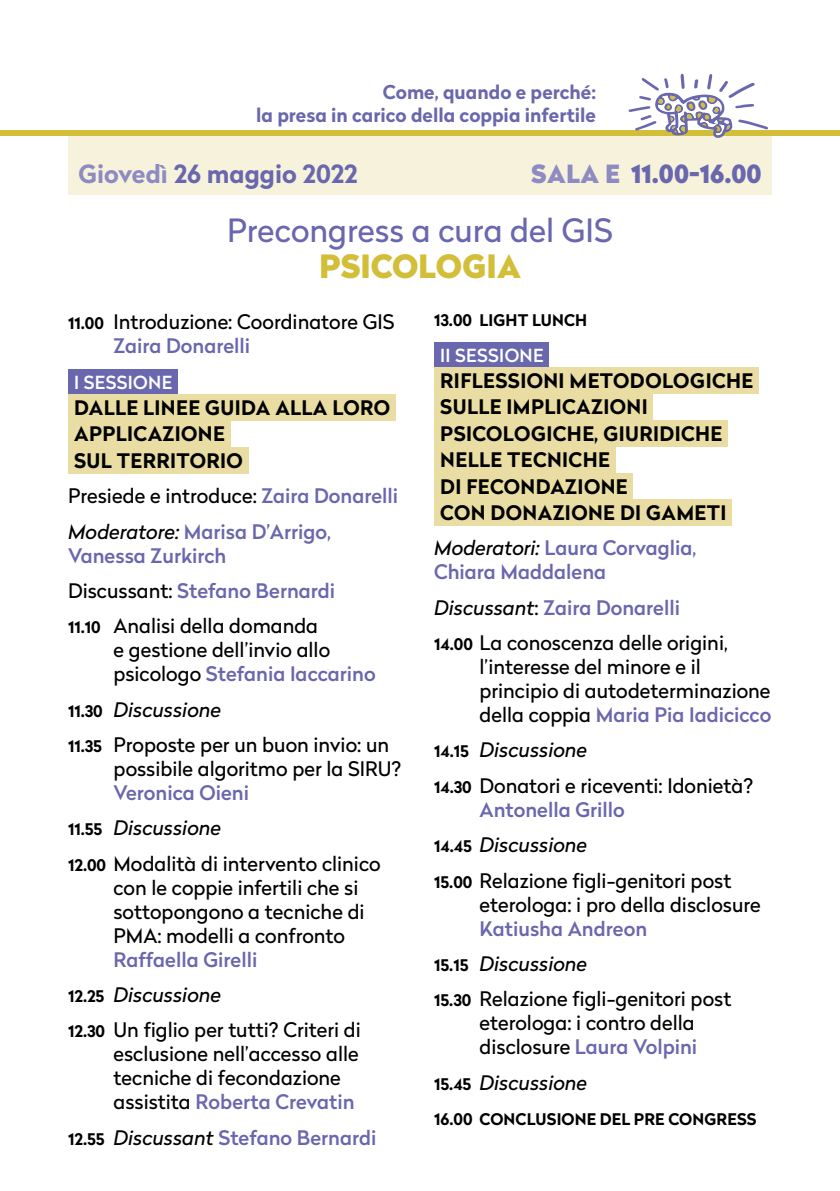
<style>
.page{position:relative;width:840px;height:1191px;background:#fff}
.page>*{position:absolute;margin:0;border:0;box-sizing:border-box;transform-origin:0 0}
.t1{font:32px "Radikal";color:#6967ad}
.t2{font:900 32px "Radikal";color:#d2be39}
.t3{font:700 25px "Radikal";color:#6967ad}
.t4{font:900 25px "Radikal";color:#6967ad}
.t5{font:20px/35.4px "Radikal";color:#000}
.t6{font:500 20px/35.4px "Radikal";color:#6967ad}
.t7{font:700 20px/26.4px "Radikal";letter-spacing:.02em;color:#000}
.t8{font:italic 20px "Radikal";color:#000}
.t9{font:700 19px/22.8px "Radikal";color:#6967ad;text-align:right}
.t10{font:500 18px "Radikal";letter-spacing:.02em;color:#fff}
.t11{font:700 16px "Radikal";letter-spacing:.01em;color:#000}
.s1{color:#8e8ac2}
.s2{font-weight:700;font-size:16px}
.s3{font-weight:500;color:#6967ad}
.s4{font-weight:400;color:#000}
.s5{font-weight:400;font-style:italic;color:#000}
.s6{font-weight:700;font-size:16px;color:#000}
.s7{font-style:italic}
.s8{font-weight:700;font-style:normal;font-size:16px}
</style>
<div class="page">
<div style="left:68px;top:369px;width:109px;height:25px;background:#6967ad"></div>
<div style="left:68px;top:394px;width:327px;height:26px;background:#e9dda4"></div>
<div style="left:68px;top:421px;width:162px;height:26px;background:#e9dda4"></div>
<div style="left:68px;top:447px;width:180px;height:26px;background:#e9dda4"></div>
<div style="left:434px;top:342px;width:114px;height:25px;background:#6967ad"></div>
<div style="left:434px;top:367px;width:324px;height:26px;background:#e9dda4"></div>
<div style="left:434px;top:394px;width:218px;height:26px;background:#e9dda4"></div>
<div style="left:434px;top:420px;width:293px;height:26px;background:#e9dda4"></div>
<div style="left:434px;top:446px;width:181px;height:27px;background:#e9dda4"></div>
<div style="left:434px;top:473px;width:198px;height:26px;background:#e9dda4"></div>
<div style="left:434px;top:499px;width:297px;height:26px;background:#e9dda4"></div>
<div style="left:68px;top:136px;width:703px;height:59px;background:#f7f2dc"></div>
<div style="left:0;top:130px;width:839px;height:6px;background:#d2be39"></div>
<svg style="left:628px;top:74px;width:139px;height:64px"></svg>
<p class="t9" style="left:256px;top:81px;width:341px">Come, quando e perché:<br>la presa in carico della coppia infertile</p>
<p class="t3" style="left:78px;top:155px;width:280px"><span class="s1">Giovedì</span> 26 maggio 2022</p>
<p class="t4" style="left:531px;top:155px;width:232px"><span class="s1">SALA E</span> 11.00-16.00</p>
<h1 class="t1" style="left:227px;top:208px;width:387px">Precongress a cura del GIS</h1>
<h1 class="t2" style="left:319px;top:242px;width:203px">PSICOLOGIA</h1>
<p class="t5" style="left:113px;top:309px;width:282px;line-height:24px;text-indent:-45px"><span class="s2">11.00</span> Introduzione: Coordinatore GIS<br><span class="s3">Zaira Donarelli</span></p>
<p class="t10" style="left:74px;top:369px;width:99px">I SESSIONE</p>
<p class="t7" style="left:74px;top:394px;width:317px">DALLE LINEE GUIDA ALLA LORO<br>APPLICAZIONE<br>SUL TERRITORIO</p>
<p class="t6" style="left:68px;top:478px;width:331px"><span class="s4">Presiede e introduce:</span> Zaira Donarelli<br><span class="s5">Moderatore:</span> Marisa D’Arrigo,</p>
<p class="t6" style="left:68px;top:537px;width:268px">Vanessa Zurkirch<br><span class="s4">Discussant:</span> Stefano Bernardi<br><span class="s6">11.10</span> <span class="s4">Analisi della domanda</span></p>
<p class="t5" style="left:113px;top:637px;width:263px;line-height:24px">e gestione dell’invio allo psicologo <span class="s3">Stefania Iaccarino</span></p>
<p class="t5" style="left:68px;top:691px;width:322px"><span class="s2">11.30</span> <span class="s7">Discussione<br></span><span class="s2">11.35</span> Proposte per un buon invio: un</p>
<p class="t5" style="left:113px;top:750px;width:289px">possibile algoritmo per la SIRU?</p>
<p class="t5" style="left:68px;top:774px;width:314px;text-indent:45px"><span class="s3">Veronica Oieni<br></span><span class="s2">11.55</span> <span class="s7">Discussione<br></span><span class="s2">12.00</span> Modalità di intervento clinico</p>
<p class="t5" style="left:113px;top:875px;width:252px;line-height:24px">con le coppie infertili che si sottopongono a tecniche di<br>PMA: modelli a confronto</p>
<p class="t5" style="left:68px;top:941px;width:294px;text-indent:45px"><span class="s3">Raffaella Girelli<br></span><span class="s2">12.25</span> <span class="s7">Discussione<br></span><span class="s2">12.30</span> Un figlio per tutti? Criteri di</p>
<p class="t5" style="left:113px;top:1041px;width:246px;line-height:24px">esclusione nell’accesso alle tecniche di fecondazione assistita <span class="s3">Roberta Crevatin</span></p>
<p class="t6" style="left:68px;top:1119px;width:309px"><span class="s6">12.55</span> <span class="s5">Discussant</span> Stefano Bernardi</p>
<p class="t11" style="left:434px;top:309px;width:154px">13.00 LIGHT LUNCH</p>
<p class="t10" style="left:440px;top:342px;width:105px">II SESSIONE</p>
<p class="t7" style="left:440px;top:367px;width:314px">RIFLESSIONI METODOLOGICHE<br>SULLE IMPLICAZIONI<br>PSICOLOGICHE, GIURIDICHE<br>NELLE TECNICHE<br>DI FECONDAZIONE<br>CON DONAZIONE DI GAMETI</p>
<p class="t6" style="left:434px;top:535px;width:264px;line-height:24px"><span class="s5">Moderatori:</span> Laura Corvaglia,<br>Chiara Maddalena</p>
<p class="t5" style="left:434px;top:589px;width:295px"><span class="s7">Discussant</span>: <span class="s3">Zaira Donarelli<br></span><span class="s2">14.00</span> La conoscenza delle origini,</p>
<p class="t5" style="left:479px;top:654px;width:293px;line-height:24px">l’interesse del minore e il principio di autodeterminazione della coppia <span class="s3">Maria Pia Iadicicco</span></p>
<p class="t5" style="left:434px;top:732px;width:320px"><span class="s2">14.15</span> <span class="s7">Discussione<br></span><span class="s2">14.30</span> Donatori e riceventi: Idonietà?</p>
<p class="t5" style="left:434px;top:791px;width:298px;text-indent:45px"><span class="s3">Antonella Grillo<br></span><span class="s2">14.45</span> <span class="s7">Discussione<br></span><span class="s2">15.00</span> Relazione figli-genitori post</p>
<p class="t5" style="left:479px;top:886px;width:282px">eterologa: i pro della disclosure</p>
<p class="t5" style="left:434px;top:910px;width:298px;text-indent:45px"><span class="s3">Katiusha Andreon<br></span><span class="s2">15.15</span> <span class="s7">Discussione<br></span><span class="s2">15.30</span> Relazione figli-genitori post</p>
<p class="t5" style="left:479px;top:1010px;width:219px;line-height:24px">eterologa: i contro della disclosure <span class="s3">Laura Volpini</span></p>
<p class="t8" style="left:434px;top:1068px;width:154px"><span class="s8">15.45</span> Discussione</p>
<p class="t11" style="left:434px;top:1107px;width:323px">16.00 CONCLUSIONE DEL PRE CONGRESS</p>
</div>
